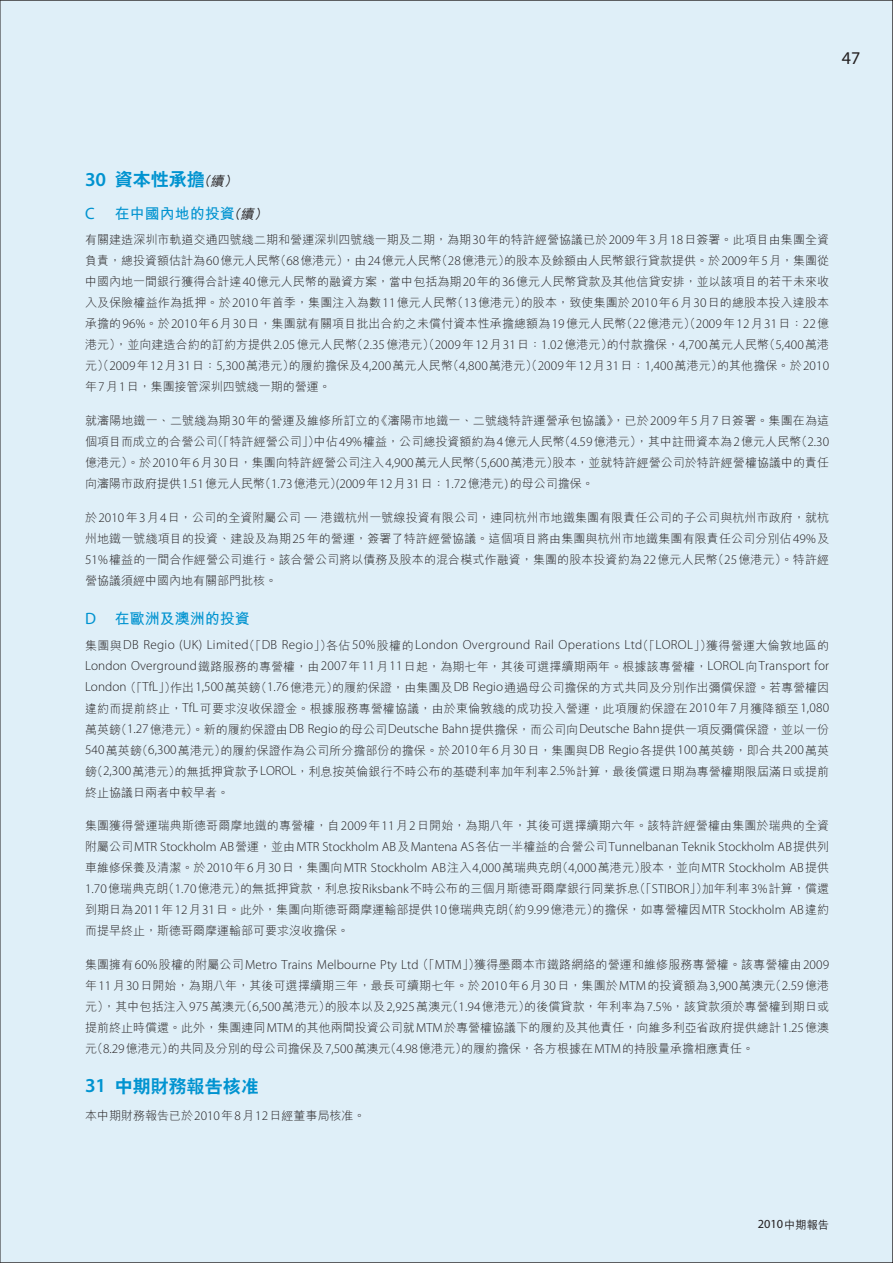
<style>
.page{position:relative;width:893px;height:1263px;background:#fff}
.page>*{position:absolute;margin:0;border:0;box-sizing:border-box;transform-origin:0 0}
.t1{font:800 18px "C Hei 2 HK";color:#0093d0}
.t2{font:18px "Myriad Pro";color:#231f20}
.t3{font:700 15px "M Hei HK";color:#0093d0}
.t4{font:300 13.2px/21px "Myriad Pro";letter-spacing:.025em;color:#231f20}
.t5{font:300 13.2px/21px "Myriad Pro";letter-spacing:.005em;color:#231f20}
.t6{font:12.3px "Myriad Pro";color:#231f20}
.t7{font:300 12px/21px "M Hei HK";color:#231f20;text-align:justify}
.s1{font-family:"Myriad Pro";font-weight:600;font-size:19.8px}
.s2{font-family:"M Hei HK";font-weight:500;font-style:italic;font-size:13.5px;color:#231f20}
.s3{font-family:"Myriad Pro";font-weight:400;font-size:16.5px}
.s4{font-weight:500;font-style:italic;font-size:13.5px;color:#231f20}
.s5{font-family:"Myriad Pro";font-size:13.2px}
.s6{font-family:"M Hei HK";font-size:12px}
.s7{font-family:"M Hei HK";font-weight:500;font-size:11.25px}
</style>
<div class="page">
<div style="left:1px;top:0;width:892px;height:1263px;background:#dfeff8"></div>
<hr style="left:0;top:0;width:1px;height:1263px;background:#231f20">
<h1 class="t2" style="left:842px;top:47px;width:20px">47</h1>
<h1 class="t1" style="left:85px;top:167px;width:157px"><span class="s1">30</span> 資本性承擔<span class="s2">（續）</span></h1>
<p class="t3" style="left:85px;top:203px;width:187px"><span class="s3">C</span> 在中國內地的投資<span class="s4">（續）</span></p>
<p class="t7" style="left:85px;top:229px;width:746px">有關建造深圳市軌道交通四號綫二期和營運深圳四號綫一期及二期，為期<span class="s5">30</span>年的特許經營協議已於<span class="s5">2009</span>年<span class="s5">3</span>月<span class="s5">18</span>日簽署。此項目由集團全資負責，總投資額估計為<span class="s5">60</span>億元人民幣（<span class="s5">68</span>億港元），由<span class="s5">24</span>億元人民幣（<span class="s5">28</span>億港元）的股本及餘額由人民幣銀行貸款提供。於<span class="s5">2009</span>年<span class="s5">5</span>月，集團從中國內地一間銀行獲得合計達<span class="s5">40</span>億元人民幣的融資方案，當中包括為期<span class="s5">20</span>年的<span class="s5">36</span>億元人民幣貸款及其他信貸安排，並以該項目的若干未來收入及保險權益作為抵押。於<span class="s5">2010</span>年首季，集團注入為數<span class="s5">11</span>億元人民幣（<span class="s5">13</span>億港元）的股本，致使集團於<span class="s5">2010</span>年<span class="s5">6</span>月<span class="s5">30</span>日的總股本投入達股本承擔的<span class="s5">96%</span>。於<span class="s5">2010</span>年<span class="s5">6</span>月<span class="s5">30</span>日，集團就有關項目批出合約之未償付資本性承擔總額為<span class="s5">19</span>億元人民幣（<span class="s5">22</span>億港元）（<span class="s5">2009</span>年<span class="s5">12</span>月<span class="s5">31</span>日：<span class="s5">22</span>億港元），並向建造合約的訂約方提供<span class="s5">2.05</span>億元人民幣（<span class="s5">2.35</span>億港元）（<span class="s5">2009</span>年<span class="s5">12</span>月<span class="s5">31</span>日：<span class="s5">1.02</span>億港元）的付款擔保，<span class="s5">4,700</span>萬元人民幣（<span class="s5">5,400</span>萬港元）（<span class="s5">2009</span>年<span class="s5">12</span>月<span class="s5">31</span>日：<span class="s5">5,300</span>萬港元）的履約擔保及<span class="s5">4,200</span>萬元人民幣（<span class="s5">4,800</span>萬港元）（<span class="s5">2009</span>年<span class="s5">12</span>月<span class="s5">31</span>日：<span class="s5">1,400</span>萬港元）的其他擔保。於<span class="s5">2010</span>年<span class="s5">7</span>月<span class="s5">1</span>日，集團接管深圳四號綫一期的營運。</p>
<p class="t7" style="left:85px;top:410px;width:746px">就瀋陽地鐵一、二號綫為期<span class="s5">30</span>年的營運及維修所訂立的《瀋陽市地鐵一、二號綫特許運營承包協議》，已於<span class="s5">2009</span>年<span class="s5">5</span>月<span class="s5">7</span>日簽署。集團在為這個項目而成立的合營公司（「特許經營公司」）中佔<span class="s5">49%</span>權益，公司總投資額約為<span class="s5">4</span>億元人民幣（<span class="s5">4.59</span>億港元），其中註冊資本為<span class="s5">2</span>億元人民幣（<span class="s5">2.30</span>億港元）。於<span class="s5">2010</span>年<span class="s5">6</span>月<span class="s5">30</span>日，集團向特許經營公司注入<span class="s5">4,900</span>萬元人民幣（<span class="s5">5,600</span>萬港元）股本，並就特許經營公司於特許經營權協議中的責任向瀋陽市政府提供<span class="s5">1.51</span>億元人民幣（<span class="s5">1.73</span>億港元）<span class="s5">(2009</span>年<span class="s5">12</span>月<span class="s5">31</span>日：<span class="s5">1.72</span>億港元<span class="s5">)</span>的母公司擔保。</p>
<p class="t7" style="left:85px;top:506px;width:746px">於<span class="s5">2010</span>年<span class="s5">3</span>月<span class="s5">4</span>日，公司的全資附屬公司 — 港鐵杭州一號線投資有限公司，連同杭州市地鐵集團有限責任公司的子公司與杭州市政府，就杭州地鐵一號綫項目的投資、建設及為期<span class="s5">25</span>年的營運，簽署了特許經營協議。這個項目將由集團與杭州市地鐵集團有限責任公司分別佔<span class="s5">49%</span>及<span class="s5">51%</span>權益的一間合作經營公司進行。該合營公司將以債務及股本的混合模式作融資，集團的股本投資約為<span class="s5">22</span>億元人民幣（<span class="s5">25</span>億港元）。特許經營協議須經中國內地有關部門批核。</p>
<p class="t3" style="left:85px;top:608px;width:166px"><span class="s3">D</span> 在歐洲及澳洲的投資</p>
<p class="t4" style="left:85px;top:634px;width:746px"><span class="s6">集團與</span>DB Regio (UK) Limited<span class="s6">（「</span>DB Regio<span class="s6">」）各佔</span>50%<span class="s6">股權的</span>London Overground Rail Operations Ltd<span class="s6">（「</span>LOROL<span class="s6">」）獲得營運大倫敦地區的<br></span>London Overground<span class="s6">鐵路服務的專營權，由</span>2007<span class="s6">年</span>11<span class="s6">月</span>11<span class="s6">日起，為期七年，其後可選擇續期兩年。根據該專營權，</span>LOROL<span class="s6">向</span>Transport for</p>
<p class="t7" style="left:85px;top:676px;width:746px"><span class="s5">London</span>（「<span class="s5">TfL</span>」）作出<span class="s5">1,500</span>萬英鎊（<span class="s5">1.76</span>億港元）的履約保證，由集團及<span class="s5">DB Regio</span>通過母公司擔保的方式共同及分別作出彌償保證。若專營權因違約而提前終止，<span class="s5">TfL</span>可要求沒收保證金。根據服務專營權協議，由於東倫敦綫的成功投入營運，此項履約保證在<span class="s5">2010</span>年<span class="s5">7</span>月獲降額至<span class="s5">1,080</span>萬英鎊（<span class="s5">1.27</span>億港元）。新的履約保證由<span class="s5">DB Regio</span>的母公司<span class="s5">Deutsche Bahn</span>提供擔保，而公司向<span class="s5">Deutsche Bahn</span>提供一項反彌償保證，並以一份<span class="s5">540</span>萬英鎊（<span class="s5">6,300</span>萬港元）的履約保證作為公司所分擔部份的擔保。於<span class="s5">2010</span>年<span class="s5">6</span>月<span class="s5">30</span>日，集團與<span class="s5">DB Regio</span>各提供<span class="s5">100</span>萬英鎊，即合共<span class="s5">200</span>萬英鎊（<span class="s5">2,300</span>萬港元）的無抵押貸款予<span class="s5">LOROL</span>，利息按英倫銀行不時公布的基礎利率加年利率<span class="s5">2.5%</span>計算，最後償還日期為專營權期限屆滿日或提前終止協議日兩者中較早者。</p>
<p class="t7" style="left:85px;top:815px;width:746px">集團獲得營運瑞典斯德哥爾摩地鐵的專營權，自<span class="s5">2009</span>年<span class="s5">11</span>月<span class="s5">2</span>日開始，為期八年，其後可選擇續期六年。該特許經營權由集團於瑞典的全資</p>
<p class="t5" style="left:85px;top:836px;width:746px"><span class="s6">附屬公司</span>MTR Stockholm AB<span class="s6">營運，並由</span>MTR Stockholm AB<span class="s6">及</span>Mantena AS<span class="s6">各佔一半權益的合營公司</span>Tunnelbanan Teknik Stockholm AB<span class="s6">提供列車維修保養及清潔。於</span>2010<span class="s6">年</span>6<span class="s6">月</span>30<span class="s6">日，集團向</span>MTR Stockholm AB<span class="s6">注入</span>4,000<span class="s6">萬瑞典克朗（</span>4,000<span class="s6">萬港元）股本，並向</span>MTR Stockholm AB<span class="s6">提供</span></p>
<p class="t7" style="left:85px;top:878px;width:746px"><span class="s5">1.70</span>億瑞典克朗（<span class="s5">1.70</span>億港元）的無抵押貸款，利息按<span class="s5">Riksbank</span>不時公布的三個月斯德哥爾摩銀行同業拆息（「<span class="s5">STIBOR</span>」）加年利率<span class="s5">3%</span>計算，償還到期日為<span class="s5">2011</span>年<span class="s5">12</span>月<span class="s5">31</span>日。此外，集團向斯德哥爾摩運輸部提供<span class="s5">10</span>億瑞典克朗（約<span class="s5">9.99</span>億港元）的擔保，如專營權因<span class="s5">MTR Stockholm AB</span>違約而提早終止，斯德哥爾摩運輸部可要求沒收擔保。</p>
<p class="t7" style="left:85px;top:954px;width:746px">集團擁有<span class="s5">60%</span>股權的附屬公司<span class="s5">Metro Trains Melbourne Pty Ltd</span>（「<span class="s5">MTM</span>」）獲得墨爾本市鐵路網絡的營運和維修服務專營權。該專營權由<span class="s5">2009</span>年<span class="s5">11</span>月<span class="s5">30</span>日開始，為期八年，其後可選擇續期三年，最長可續期七年。於<span class="s5">2010</span>年<span class="s5">6</span>月<span class="s5">30</span>日，集團於<span class="s5">MTM</span>的投資額為<span class="s5">3,900</span>萬澳元（<span class="s5">2.59</span>億港元），其中包括注入<span class="s5">975</span>萬澳元（<span class="s5">6,500</span>萬港元）的股本以及<span class="s5">2,925</span>萬澳元（<span class="s5">1.94</span>億港元）的後償貸款，年利率為<span class="s5">7.5%</span>，該貸款須於專營權到期日或提前終止時償還。此外，集團連同<span class="s5">MTM</span>的其他兩間投資公司就<span class="s5">MTM</span>於專營權協議下的履約及其他責任，向維多利亞省政府提供總計<span class="s5">1.25</span>億澳元（<span class="s5">8.29</span>億港元）的共同及分別的母公司擔保及<span class="s5">7,500</span>萬澳元（<span class="s5">4.98</span>億港元）的履約擔保，各方根據在<span class="s5">MTM</span>的持股量承擔相應責任。</p>
<h1 class="t1" style="left:85px;top:1074px;width:175px"><span class="s1">31</span> 中期財務報告核准</h1>
<p class="t7" style="left:85px;top:1105px;width:282px">本中期財務報告已於<span class="s5">2010</span>年<span class="s5">8</span>月<span class="s5">12</span>日經董事局核准。</p>
<p class="t6" style="left:758px;top:1217px;width:73px">2010<span class="s7">中期報告</span></p>
</div>
